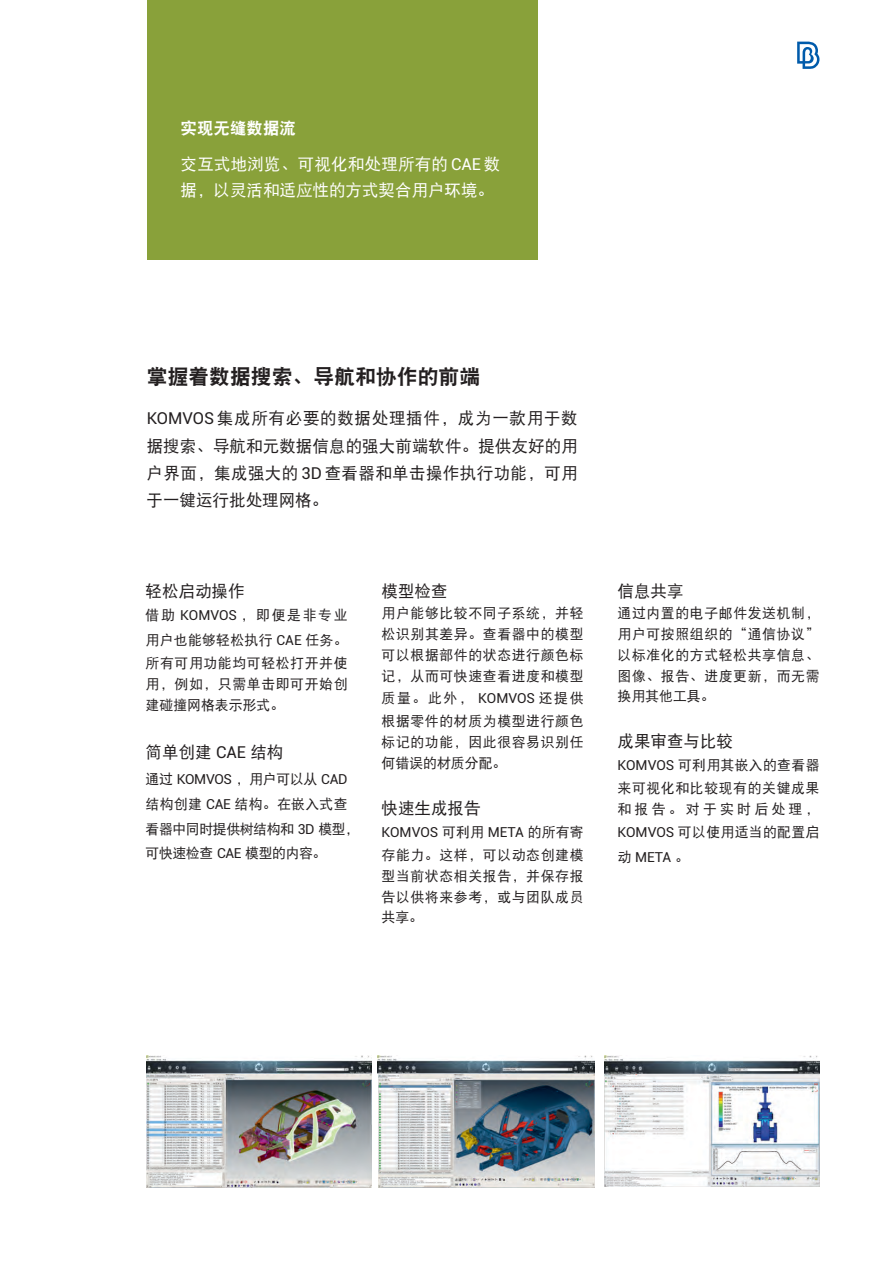
<style>
.page{position:relative;width:893px;height:1263px;background:#fff}
.page>*{position:absolute;margin:0;border:0;box-sizing:border-box;transform-origin:0 0}
.t1{font:20.85px "DFP Hei W9";color:#231f20}
.t2{font:16.5px/27.3px "DFP Hei W5";letter-spacing:.005em;color:#231f20;text-align:justify}
.t3{font:16.5px/25.8px "DFP Hei W5";letter-spacing:.015em;color:#fff}
.t4{font:16.5px "DFP Hei W9";color:#fff}
.t5{font:13.8px/20.9px "DFP Hei W5";letter-spacing:.045em;color:#231f20;text-align:justify}
.t6{font:13.8px/25px "DFP Hei W5";letter-spacing:-.03em;color:#231f20}
.t7{font:13.8px/25px "DFP Hei W5";letter-spacing:.02em;color:#231f20}
.t8{font:13.8px/22.6px "DFP Hei W5";letter-spacing:.23em;color:#231f20}
.t9{font:13.8px "Roboto";letter-spacing:-.02em;color:#231f20}
.t10{font:13.8px "Roboto";color:#231f20}
.s1{font-family:"Roboto"}
.s2{font-family:"DFP Hei W5"}
</style>
<div class="page">
<hr style="left:0;top:0;width:1px;height:1263px;background:#89a13a">
<div style="left:147px;top:0;width:390px;height:260px;background:#89a13a"></div>
<svg style="left:797px;top:42px;width:22px;height:27px"></svg>
<img style="left:378px;top:1073px;width:216px;height:114px">
<img style="left:604px;top:1055px;width:215px;height:131px">
<img style="left:146px;top:1073px;width:226px;height:114px">
<img style="left:146px;top:1055px;width:226px;height:18px">
<img style="left:378px;top:1055px;width:216px;height:18px">
<img style="left:605px;top:1055px;width:214px;height:18px">
<p class="t4" style="left:181px;top:120px;width:117px">实现⽆缝数据流</p>
<p class="t3" style="left:181px;top:151px;width:321px">交互式地浏览、可视化和处理所有的 <span class="s1">CAE</span> 数据，以灵活和适应性的⽅式契合⽤户环境。</p>
<h1 class="t1" style="left:147px;top:366px;width:335px">掌握着数据搜索、导航和协作的前端</h1>
<p class="t2" style="left:147px;top:404px;width:433px"><span class="s1">KOMVOS</span>集成所有必要的数据处理插件，成为⼀款⽤于数据搜索、导航和元数据信息的强⼤前端软件。提供友好的⽤户界⾯，集成强⼤的 <span class="s1">3D</span>查看器和单击操作执⾏功能，可⽤于⼀键运⾏批处理⽹格。</p>
<p class="t2" style="left:146px;top:577px;width:100px">轻松启动操作</p>
<p class="t7" style="left:146px;top:602px;width:203px">借助 <span class="s1">KOMVOS</span> ，即便是⾮专业⽤户也能够轻松执⾏ <span class="s1">CAE</span> 任务。</p>
<p class="t5" style="left:146px;top:653px;width:203px">所有可⽤功能均可轻松打开并使⽤，例如，只需单击即可开始创建碰撞⽹格表⽰形式。</p>
<p class="t2" style="left:146px;top:738px;width:139px">简单创建 <span class="s1">CAE</span> 结构</p>
<p class="t9" style="left:146px;top:773px;width:203px"><span class="s2">通过</span> KOMVOS <span class="s2">，⽤户可以从</span> CAD</p>
<p class="t6" style="left:146px;top:791px;width:215px">结构创建 <span class="s1">CAE</span> 结构。在嵌⼊式查看器中同时提供树结构和 <span class="s1">3D</span> 模型，可快速检查 <span class="s1">CAE</span> 模型的内容。</p>
<p class="t2" style="left:382px;top:577px;width:67px">模型检查</p>
<p class="t5" style="left:382px;top:603px;width:203px">⽤户能够⽐较不同⼦系统，并轻松识别其差异。查看器中的模型可以根据部件的状态进⾏颜⾊标记，从⽽可快速查看进度和模型</p>
<p class="t5" style="left:382px;top:687px;width:203px;line-height:23.1px">质量。此外， <span class="s1">KOMVOS</span> 还提供根据零件的材质为模型进⾏颜⾊</p>
<p class="t5" style="left:382px;top:732px;width:203px">标记的功能，因此很容易识别任何错误的材质分配。</p>
<p class="t2" style="left:382px;top:794px;width:100px">快速⽣成报告</p>
<p class="t10" style="left:382px;top:826px;width:203px">KOMVOS <span class="s2">可利⽤</span> META <span class="s2">的所有寄</span></p>
<p class="t5" style="left:382px;top:844px;width:203px">存能⼒。这样，可以动态创建模型当前状态相关报告，并保存报告以供将来参考，或与团队成员共享。</p>
<p class="t2" style="left:618px;top:577px;width:68px">信息共享</p>
<p class="t5" style="left:618px;top:603px;width:203px">通过内置的电⼦邮件发送机制，⽤户可按照组织的“通信协议”以标准化的⽅式轻松共享信息、图像、报告、进度更新，⽽⽆需换⽤其他⼯具。</p>
<p class="t2" style="left:618px;top:727px;width:117px">成果审查与⽐较</p>
<p class="t5" style="left:617px;top:754px;width:203px;line-height:23.1px"><span class="s1">KOMVOS</span> 可利⽤其嵌⼊的查看器来可视化和⽐较现有的关键成果</p>
<p class="t8" style="left:617px;top:798px;width:203px">和报告。对于实时后处理，<br><span class="s1">KOMVOS</span> 可以使⽤适当的配置启</p>
<p class="t9" style="left:617px;top:851px;width:73px"><span class="s2">动</span> META <span class="s2">。</span></p>
</div>
